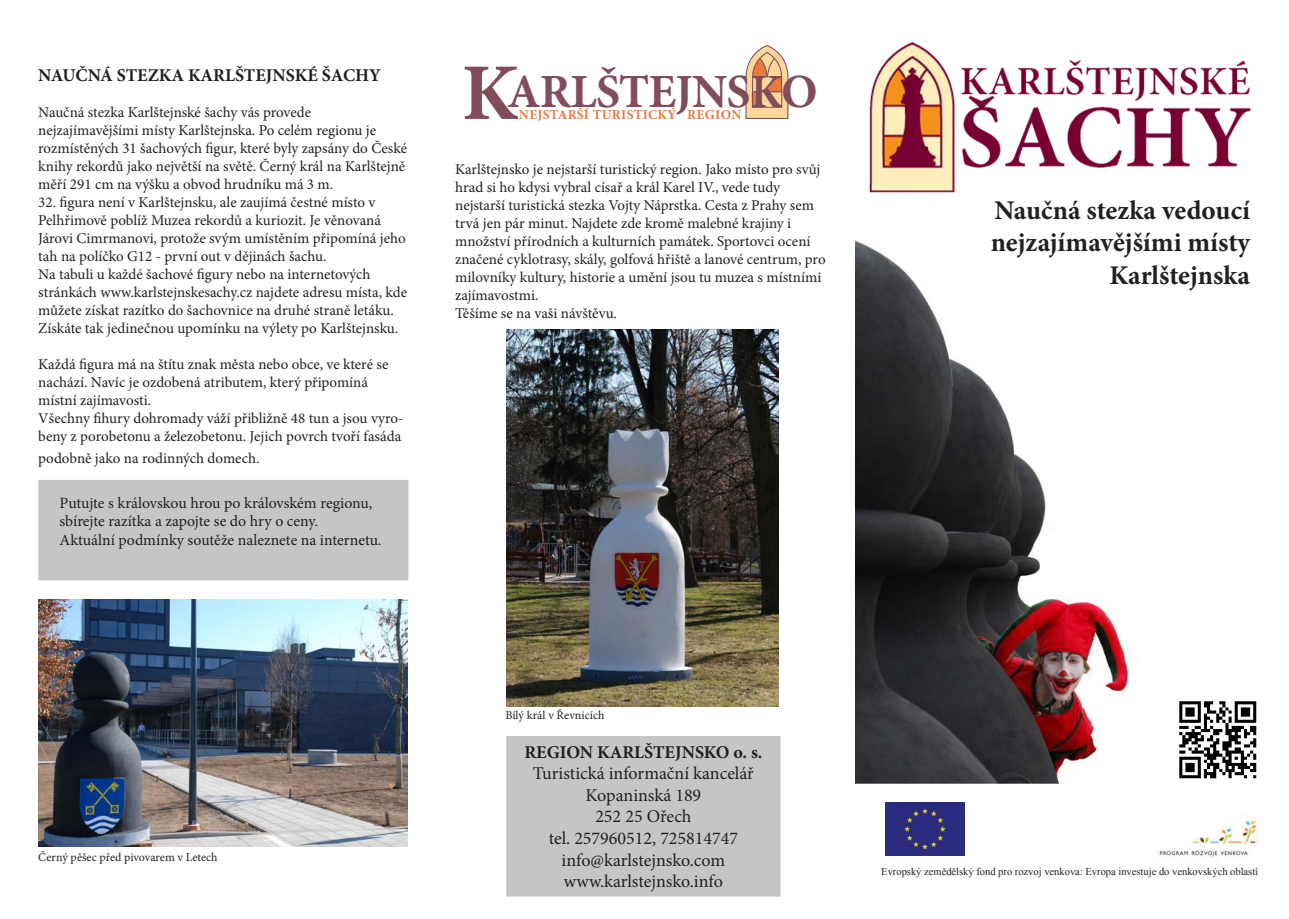
<style>
.page{position:relative;width:1289px;height:919px;background:#fff}
.page>*{position:absolute;margin:0;border:0;box-sizing:border-box;transform-origin:0 0}
.t1{font:700 47.7px "Minion Pro";letter-spacing:-.015em;color:#814d5a}
.t2{font:700 27px "Minion Pro";color:#231f20}
.t3{font:18px "Minion Pro";color:#231f20}
.t4{font:700 18px "Minion Pro";color:#231f20}
.t5{font:15.75px "Minion Pro";color:#231f20}
.t6{font:15px/18px "Minion Pro";color:#231f20}
.t7{font:700 13.65px "Minion Pro";letter-spacing:.02em;color:#ea793e}
.t8{font:12px "Minion Pro";color:#231f20}
.t9{font:10.5px "Times New Roman";color:#231f20}
.s1{font-size:80.4px}
</style>
<div class="page">
<img style="left:855px;top:240px;width:282px;height:543px">
<img style="left:869px;top:43px;width:381px;height:149px">
<img style="left:1159px;top:817px;width:100px;height:40px">
<img style="left:885px;top:802px;width:79px;height:53px">
<img style="left:1179px;top:701px;width:78px;height:78px">
<img style="left:38px;top:599px;width:369px;height:247px">
<svg style="left:745px;top:45px;width:44px;height:74px;background:#e9bd93"></svg>
<img style="left:506px;top:330px;width:272px;height:376px">
<div style="left:39px;top:480px;width:368px;height:99px;background:#c6c5c5"></div>
<div style="left:507px;top:736px;width:272px;height:159px;background:#c6c5c5"></div>
<p class="t4" style="left:38px;top:63px;width:344px">NAUČNÁ STEZKA KARLŠTEJNSKÉ ŠACHY</p>
<p class="t6" style="left:38px;top:103px;width:274px">Naučná stezka Karlštejnské šachy vás provede</p>
<p class="t6" style="left:38px;top:121px;width:370px">nejzajímavějšími místy Karlštejnska. Po celém regionu je rozmístěných 31 šachových figur, které byly zapsány do České knihy rekordů jako největší na světě. Černý král na Karlštejně měří 291 cm na výšku a obvod hrudníku má 3 m.</p>
<p class="t6" style="left:38px;top:193px;width:339px">32. figura není v Karlštejnsku, ale zaujímá čestné místo v</p>
<p class="t6" style="left:38px;top:211px;width:369px">Pelhřimově poblíž Muzea rekordů a kuriozit. Je věnovaná<br>Járovi Cimrmanovi, protože svým umístěním připomíná jeho tah na políčko G12 - první out v dějinách šachu.</p>
<p class="t6" style="left:38px;top:265px;width:370px">Na tabuli u každé šachové figury nebo na internetových stránkách www.karlstejnskesachy.cz najdete adresu místa, kde můžete získat razítko do šachovnice na druhé straně letáku.<br>Získáte tak jedinečnou upomínku na výlety po Karlštejnsku.</p>
<p class="t6" style="left:38px;top:355px;width:351px">Každá figura má na štítu znak města nebo obce, ve které se nachází. Navíc je ozdobená atributem, který připomíná</p>
<p class="t6" style="left:38px;top:391px;width:114px">místní zajímavosti.</p>
<p class="t6" style="left:38px;top:409px;width:366px">Všechny fihury dohromady váží přibližně 48 tun a jsou vyro&shy;beny z porobetonu a železobetonu. Jejich povrch tvoří fasáda</p>
<p class="t6" style="left:38px;top:449px;width:223px">podobně jako na rodinných domech.</p>
<p class="t5" style="left:60px;top:492px;width:314px">Putujte s královskou hrou po královském regionu,</p>
<p class="t5" style="left:60px;top:510px;width:260px">sbírejte razítka a zapojte se do hry o ceny.</p>
<p class="t5" style="left:60px;top:529px;width:323px">Aktuální podmínky soutěže naleznete na internetu.</p>
<p class="t1" style="left:461px;top:63px;width:357px"><span class="s1">K</span>ARLŠTEJNSKO</p>
<p class="t7" style="left:519px;top:106px;width:224px">NEJSTARŠÍ TURISTICKÝ REGION</p>
<p class="t6" style="left:455px;top:160px;width:366px">Karlštejnsko je nejstarší turistický region. Jako místo pro svůj hrad si ho kdysi vybral císař a král Karel IV., vede tudy</p>
<p class="t6" style="left:455px;top:196px;width:372px">nejstarší turistická stezka Vojty Náprstka. Cesta z Prahy sem trvá jen pár minut. Najdete zde kromě malebné krajiny i množství přírodních a kulturních památek. Sportovci ocení značené cyklotrasy, skály, golfová hřiště a lanové centrum, pro milovníky kultury, historie a umění jsou tu muzea s místními</p>
<p class="t6" style="left:455px;top:286px;width:85px">zajímavostmi.</p>
<p class="t6" style="left:455px;top:304px;width:163px">Těšíme se na vaši návštěvu.</p>
<p class="t2" style="left:994px;top:191px;width:257px">Naučná stezka vedoucí</p>
<p class="t2" style="left:990px;top:223px;width:261px">nejzajímavějšími místy</p>
<p class="t2" style="left:1109px;top:256px;width:142px">Karlštejnska</p>
<p class="t8" style="left:38px;top:848px;width:181px">Černý pěšec před pivovarem v Letech</p>
<p class="t8" style="left:505px;top:707px;width:100px">Bílý král v Řevnicích</p>
<p class="t4" style="left:524px;top:739px;width:240px">REGION KARLŠTEJNSKO o. s.</p>
<p class="t3" style="left:533px;top:761px;width:223px">Turistická informační kancelář</p>
<p class="t3" style="left:585px;top:783px;width:117px">Kopaninská 189</p>
<p class="t3" style="left:595px;top:804px;width:98px">252 25 Ořech</p>
<p class="t3" style="left:548px;top:826px;width:191px">tel. 257960512, 725814747</p>
<p class="t3" style="left:561px;top:847px;width:165px">info@karlstejnsko.com</p>
<p class="t3" style="left:564px;top:869px;width:160px">www.karlstejnsko.info</p>
<p class="t9" style="left:881px;top:864px;width:378px">Evropský zemědělský fond pro rozvoj venkova: Evropa investuje do venkovských oblastí</p>
</div>
